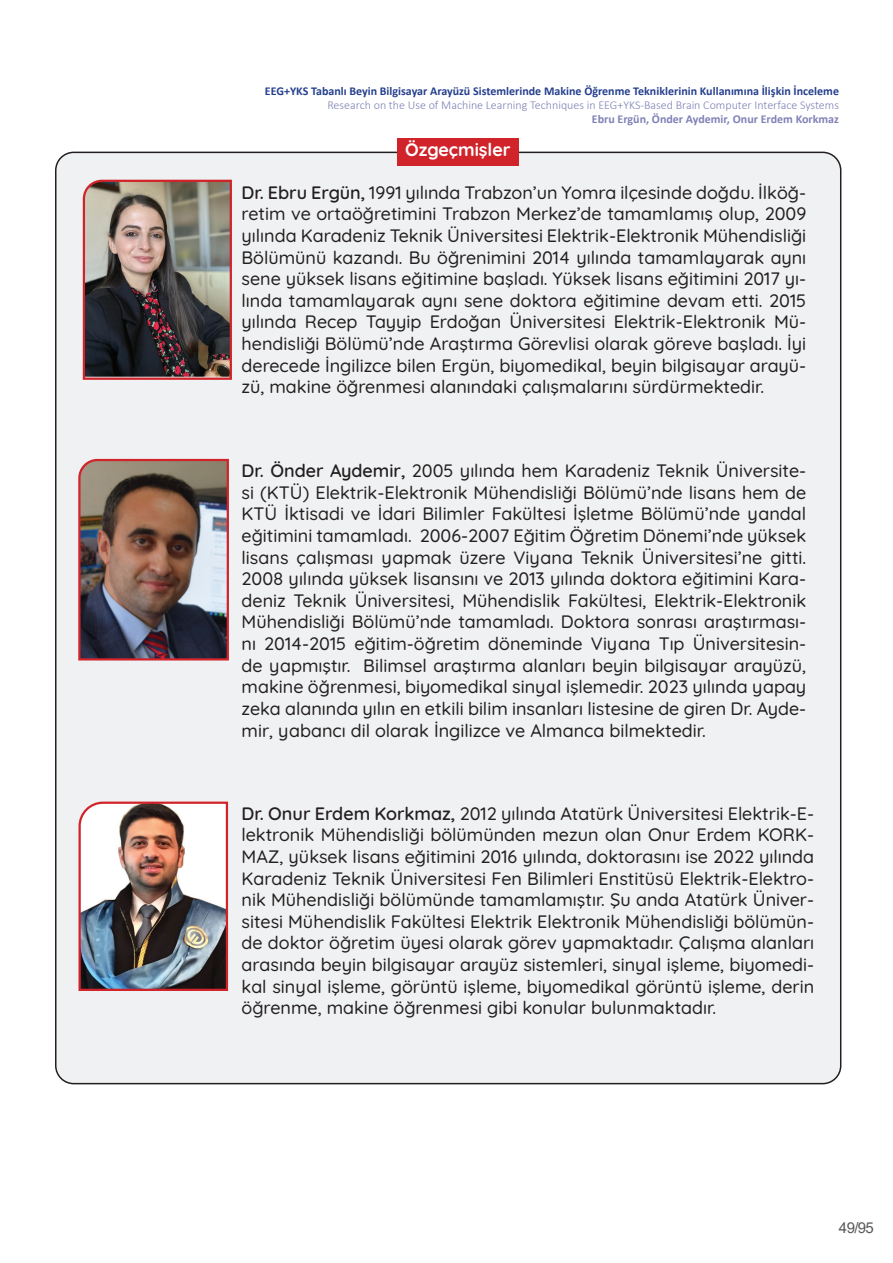
<style>
.page{position:relative;width:893px;height:1263px;background:#fff}
.page>*{position:absolute;margin:0;border:0;box-sizing:border-box;transform-origin:0 0}
.t1{font:500 18px/21.6px "Quicksand";color:#231f20;text-align:justify}
.t2{font:700 18px "Quicksand";color:#fff}
.t3{font:15px "Arial";color:#57585a}
.t4{font:700 12px "Calibri";color:#253f8e}
.t5{font:300 12px "Calibri";color:#7f81b6}
.t6{font:700 12px "Calibri";color:#7f81b6}
.s1{font-weight:600}
</style>
<div class="page">
<div style="left:56px;top:152px;width:785px;height:932px;background:#f0f1f2;border-radius:18px"></div>
<div style="left:397px;top:138px;width:121px;height:27px;background:#d1232a"></div>
<img style="left:82px;top:179px;width:150px;height:201px">
<img style="left:78px;top:458px;width:151px;height:203px">
<img style="left:78px;top:801px;width:151px;height:190px">
<p class="t4" style="left:265px;top:82px;width:576px">EEG+YKS Tabanlı Beyin Bilgisayar Arayüzü Sistemlerinde Makine Öğrenme Tekniklerinin Kullanımına İlişkin İnceleme</p>
<p class="t5" style="left:327px;top:98px;width:513px">Research on the Use of Machine Learning Techniques in EEG+YKS-Based Brain Computer Interface Systems</p>
<p class="t6" style="left:592px;top:111px;width:249px">Ebru Ergün, Önder Aydemir, Onur Erdem Korkmaz</p>
<p class="t2" style="left:405px;top:135px;width:107px">Özgeçmişler</p>
<p class="t1" style="left:242px;top:180px;width:566px"><span class="s1">Dr. Ebru Ergün,</span> 1991 yılında Trabzon’un Yomra ilçesinde doğdu. İlköğ&shy;retim ve ortaöğretimini Trabzon Merkez’de tamamlamış olup, 2009 yılında Karadeniz Teknik Üniversitesi Elektrik-Elektronik Mühendisliği Bölümünü kazandı. Bu öğrenimini 2014 yılında tamamlayarak aynı sene yüksek lisans eğitimine başladı. Yüksek lisans eğitimini 2017 yı&shy;lında tamamlayarak aynı sene doktora eğitimine devam etti. 2015 yılında Recep Tayyip Erdoğan Üniversitesi Elektrik-Elektronik Mü&shy;hendisliği Bölümü’nde Araştırma Görevlisi olarak göreve başladı. İyi derecede İngilizce bilen Ergün, biyomedikal, beyin bilgisayar arayü&shy;zü, makine öğrenmesi alanındaki çalışmalarını sürdürmektedir.</p>
<p class="t1" style="left:242px;top:458px;width:566px"><span class="s1">Dr. Önder Aydemir,</span> 2005 yılında hem Karadeniz Teknik Üniversite&shy;si (KTÜ) Elektrik-Elektronik Mühendisliği Bölümü’nde lisans hem de KTÜ İktisadi ve İdari Bilimler Fakültesi İşletme Bölümü’nde yandal eğitimini tamamladı. 2006-2007 Eğitim Öğretim Dönemi’nde yüksek lisans çalışması yapmak üzere Viyana Teknik Üniversitesi’ne gitti.<br>2008 yılında yüksek lisansını ve 2013 yılında doktora eğitimini Kara&shy;deniz Teknik Üniversitesi, Mühendislik Fakültesi, Elektrik-Elektronik Mühendisliği Bölümü’nde tamamladı. Doktora sonrası araştırması&shy;nı 2014-2015 eğitim-öğretim döneminde Viyana Tıp Üniversitesin&shy;de yapmıştır. Bilimsel araştırma alanları beyin bilgisayar arayüzü, makine öğrenmesi, biyomedikal sinyal işlemedir. 2023 yılında yapay zeka alanında yılın en etkili bilim insanları listesine de giren Dr. Ayde&shy;mir, yabancı dil olarak İngilizce ve Almanca bilmektedir.</p>
<p class="t1" style="left:242px;top:801px;width:574px"><span class="s1">Dr. Onur Erdem Korkmaz,</span> 2012 yılında Atatürk Üniversitesi Elektrik-E&shy;lektronik Mühendisliği bölümünden mezun olan Onur Erdem KORK-MAZ, yüksek lisans eğitimini 2016 yılında, doktorasını ise 2022 yılında Karadeniz Teknik Üniversitesi Fen Bilimleri Enstitüsü Elektrik-Elektro&shy;nik Mühendisliği bölümünde tamamlamıştır. Şu anda Atatürk Üniver&shy;sitesi Mühendislik Fakültesi Elektrik Elektronik Mühendisliği bölümün&shy;de doktor öğretim üyesi olarak görev yapmaktadır. Çalışma alanları arasında beyin bilgisayar arayüz sistemleri, sinyal işleme, biyomedi&shy;kal sinyal işleme, görüntü işleme, biyomedikal görüntü işleme, derin öğrenme, makine öğrenmesi gibi konular bulunmaktadır.</p>
<p class="t3" style="left:839px;top:1217px;width:36px">49/95</p>
</div>
